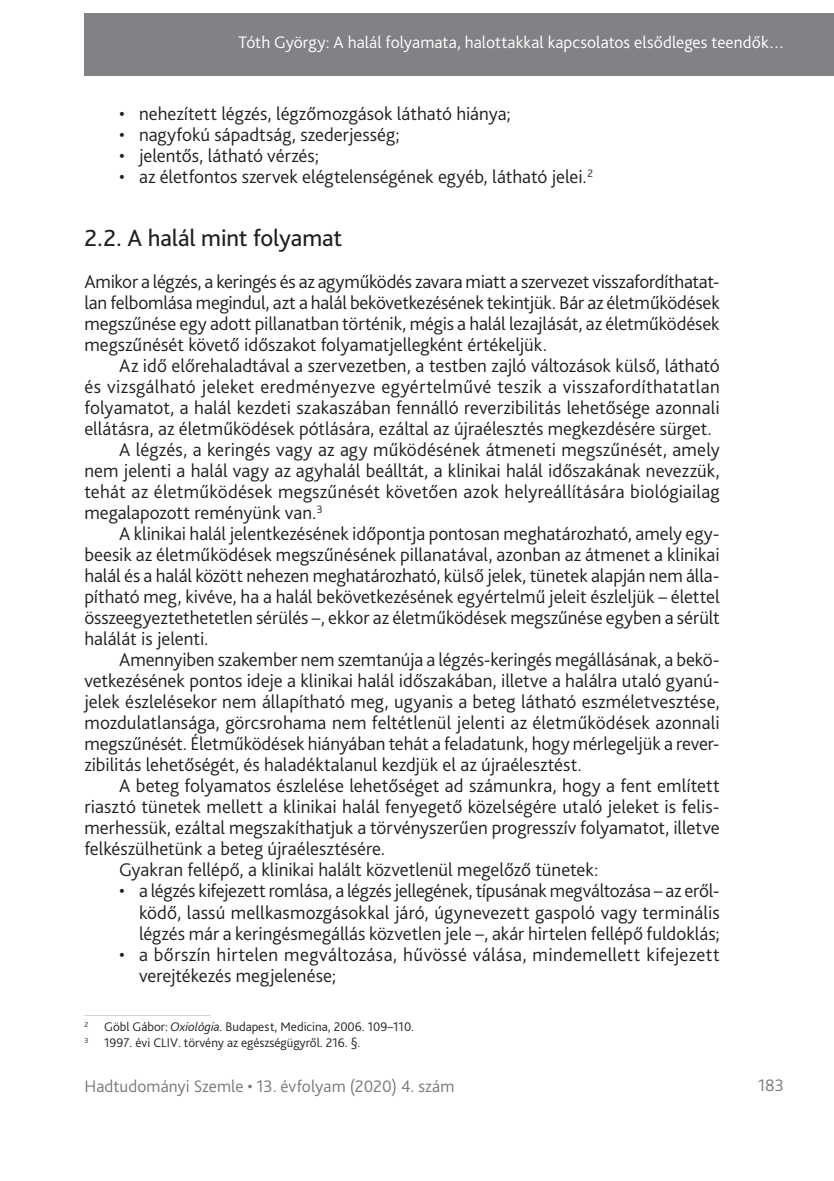
<style>
.page{position:relative;width:834px;height:1181px;background:#fff}
.page>*{position:absolute;margin:0;border:0;box-sizing:border-box;transform-origin:0 0}
._1_1_1__Head{font:24.5px "Bliss Pro";letter-spacing:-.005em;color:#231f20}
._1__Body{font:300 19.25px/21px "Bliss Pro";color:#231f20;text-align:justify}
._2__Body_1st_paragra{font:300 19.25px/21px "Bliss Pro";letter-spacing:-.005em;color:#231f20;text-align:justify}
.t1{font:300 17.5px "Bliss Pro";letter-spacing:.005em;color:#fff}
.t2{font:300 17.5px "Bliss Pro";color:#767a7c}
.Lábjegyzet{font:300 13.12px "Bliss Pro";color:#231f20}
.s1{font-style:italic}
</style>
<div class="page">
<div style="left:84px;top:14px;width:749px;height:62px;background:#808285"></div>
<hr style="left:84px;top:1015px;width:126px;height:1px;background:#d1d2d4">
<p class="t1" style="left:238px;top:32px;width:547px">Tóth György: A halál folyamata, halottakkal kapcsolatos elsődleges teendők…</p>
<p class="_1__Body" style="left:119px;top:103px;width:393px">• nehezített légzés, légzőmozgások látható hiánya;</p>
<p class="_1__Body" style="left:119px;top:124px;width:282px">• nagyfokú sápadtság, szederjesség;</p>
<p class="_1__Body" style="left:119px;top:145px;width:201px">• jelentős, látható vérzés;</p>
<p class="_1__Body" style="left:119px;top:166px;width:475px">• az életfontos szervek elégtelenségének egyéb, látható jelei.<sup>2</sup></p>
<p class="_1_1_1__Head" style="left:84px;top:223px;width:259px">2.2. A halál mint folyamat</p>
<p class="_2__Body_1st_paragra" style="left:84px;top:271px;width:636px">Amikor a légzés, a keringés és az agyműködés zavara miatt a szervezet visszafordíthatat&shy;lan felbomlása megindul, azt a halál bekövetkezésének tekintjük. Bár az életműködések megszűnése egy adott pillanatban történik, mégis a halál lezajlását, az életműködések megszűnését követő időszakot folyamatjellegként értékeljük.</p>
<p class="_1__Body" style="left:84px;top:355px;width:637px;text-indent:35px">Az idő előrehaladtával a szervezetben, a testben zajló változások külső, látható és vizsgálható jeleket eredményezve egyértelművé teszik a visszafordíthatatlan folyamatot, a halál kezdeti szakaszában fennálló reverzibilitás lehetősége azonnali ellátásra, az életműködések pótlására, ezáltal az újraélesztés megkezdésére sürget.</p>
<p class="_1__Body" style="left:84px;top:439px;width:637px;text-indent:35px">A légzés, a keringés vagy az agy működésének átmeneti megszűnését, amely nem jelenti a halál vagy az agyhalál beálltát, a klinikai halál időszakának nevezzük, tehát az életműködések megszűnését követően azok helyreállítására biológiailag megalapozott reményünk van.<sup>3</sup></p>
<p class="_1__Body" style="left:84px;top:523px;width:637px;text-indent:35px">A klinikai halál jelentkezésének időpontja pontosan meghatározható, amely egy&shy;beesik az életműködések megszűnésének pillanatával, azonban az átmenet a klinikai halál és a halál között nehezen meghatározható, külső jelek, tünetek alapján nem álla&shy;pítható meg, kivéve, ha a halál bekövetkezésének egyértelmű jeleit észleljük – élettel összeegyeztethetetlen sérülés –, ekkor az életműködések megszűnése egyben a sérült halálát is jelenti.</p>
<p class="_1__Body" style="left:84px;top:649px;width:636px;text-indent:35px">Amennyiben szakember nem szemtanúja a légzés-keringés megállásának, a bekö&shy;vetkezésének pontos ideje a klinikai halál időszakában, illetve a halálra utaló gyanú&shy;jelek észlelésekor nem állapítható meg, ugyanis a beteg látható eszméletvesztése, mozdulatlansága, görcsrohama nem feltétlenül jelenti az életműködések azonnali megszűnését. Életműködések hiányában tehát a feladatunk, hogy mérlegeljük a rever&shy;zibilitás lehetőségét, és haladéktalanul kezdjük el az újraélesztést.</p>
<p class="_1__Body" style="left:84px;top:775px;width:637px;text-indent:35px">A beteg folyamatos észlelése lehetőséget ad számunkra, hogy a fent említett riasztó tünetek mellett a klinikai halál fenyegető közelségére utaló jeleket is felis&shy;merhessük, ezáltal megszakíthatjuk a törvényszerűen progresszív folyamatot, illetve felkészülhetünk a beteg újraélesztésére.</p>
<p class="_1__Body" style="left:119px;top:859px;width:481px">Gyakran fellépő, a klinikai halált közvetlenül megelőző tünetek:</p>
<p class="_1__Body" style="left:139px;top:880px;width:582px;text-indent:-20px">• a légzés kifejezett romlása, a légzés jellegének, típusának megváltozása – az eről&shy;ködő, lassú mellkasmozgásokkal járó, úgynevezett gaspoló vagy terminális légzés már a keringésmegállás közvetlen jele –, akár hirtelen fellépő fuldoklás;</p>
<p class="_1__Body" style="left:139px;top:943px;width:582px;text-indent:-20px">• a bőrszín hirtelen megváltozása, hűvössé válása, mindemellett kifejezett verejtékezés megjelenése;</p>
<p class="Lábjegyzet" style="left:84px;top:1018px;width:331px"><sup>2</sup> Göbl Gábor: <span class="s1">Oxiológia.</span> Budapest, Medicina, 2006. 109–110.</p>
<p class="Lábjegyzet" style="left:84px;top:1034px;width:277px"><sup>3</sup> 1997. évi CLIV. törvény az egészségügyről. 216. §.</p>
<p class="t2" style="left:84px;top:1075px;width:371px">Hadtudományi Szemle • 13. évfolyam (2020) 4. szám</p>
<p class="t2" style="left:758px;top:1074px;width:27px">183</p>
</div>
